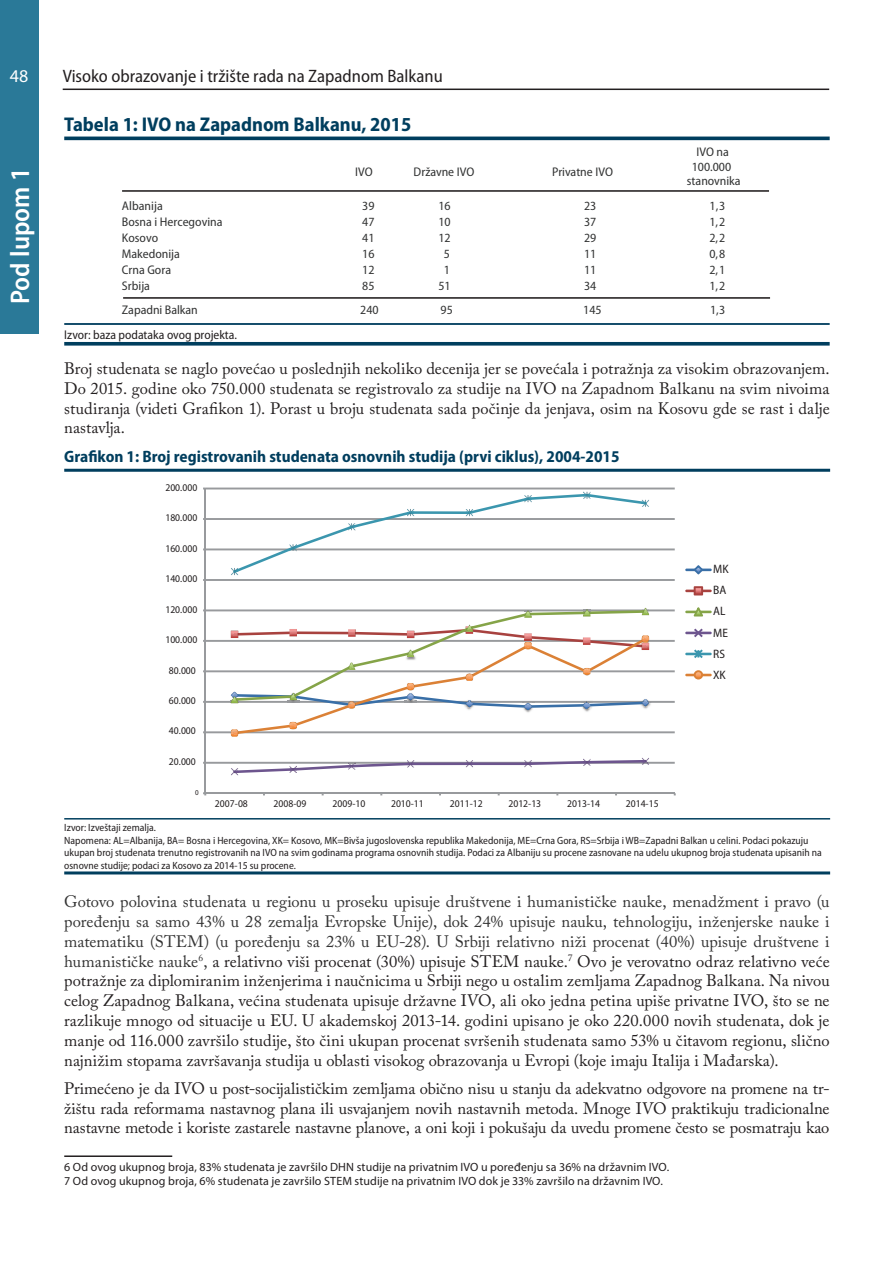
<style>
.page{position:relative;width:893px;height:1263px;background:#fff}
.page>*{position:absolute;margin:0;border:0;box-sizing:border-box;transform-origin:0 0}
.t1{font:600 semi-condensed 27px "Myriad Pro";color:#fff}
.t2{font:700 semi-condensed 19.95px "Myriad Pro";color:#003e5e}
.t3{font:semi-condensed 18px "Myriad Pro";color:#231f20}
.t4{font:18px "Myriad Pro";color:#fff}
.Običan_txt{font:16.5px/19.8px "Adobe Caslon Pro";letter-spacing:-.005em;color:#231f20;text-align:justify}
.t5{font:700 semi-condensed 16.5px "Myriad Pro";color:#003e5e}
.t6{font:semi-condensed 12.75px "Myriad Pro";color:#231f20}
.t7{font:semi-condensed 12.6px/15.1px "Myriad Pro";color:#323333;text-align:center}
.t8{font:semi-condensed 12.15px/21px "Myriad Pro";letter-spacing:.005em;color:#231f20}
.Fusnote{font:12px "Myriad Pro";letter-spacing:.01em;color:#231f20}
.t9{font:semi-condensed 10.5px/12.6px "Myriad Pro";color:#231f20}
.t10{font:semi-condensed 10.35px "Myriad Pro";color:#231f20}
.t11{font:semi-condensed 7.5px "Myriad Pro";color:#231f20}
.s1{color:#333}
</style>
<div class="page">
<div style="left:0;top:0;width:38px;height:334px;background:#2a7998"></div>
<hr style="left:63px;top:89px;width:766px;height:1px;background:#231f20">
<hr style="left:64px;top:137px;width:766px;height:3px;background:#003e5e">
<hr style="left:64px;top:323px;width:766px;height:2px;background:#003e5e">
<svg style="left:64px;top:342px;width:766px;height:4px;background:#19516e"></svg>
<hr style="left:122px;top:190px;width:647px;height:2px;background:#231f20">
<hr style="left:123px;top:297px;width:647px;height:2px;background:#231f20">
<hr style="left:64px;top:469px;width:766px;height:3px;background:#003e5e">
<hr style="left:64px;top:818px;width:766px;height:1px;background:#003e5e">
<hr style="left:64px;top:871px;width:766px;height:3px;background:#003e5e">
<hr style="left:205px;top:762px;width:470px;height:2px;background:#989a9d">
<hr style="left:205px;top:731px;width:470px;height:2px;background:#989a9d">
<hr style="left:205px;top:701px;width:470px;height:2px;background:#989a9d">
<hr style="left:205px;top:670px;width:470px;height:2px;background:#989a9d">
<hr style="left:205px;top:640px;width:470px;height:2px;background:#989a9d">
<hr style="left:205px;top:609px;width:470px;height:2px;background:#989a9d">
<hr style="left:205px;top:579px;width:470px;height:2px;background:#989a9d">
<hr style="left:205px;top:548px;width:470px;height:2px;background:#989a9d">
<hr style="left:205px;top:518px;width:470px;height:2px;background:#989a9d">
<hr style="left:205px;top:487px;width:470px;height:2px;background:#989a9d">
<hr style="left:204px;top:488px;width:2px;height:305px;background:#989a9d">
<hr style="left:205px;top:792px;width:470px;height:2px;background:#989a9d">
<svg style="left:231px;top:757px;width:418px;height:18px"></svg>
<svg style="left:231px;top:491px;width:418px;height:84px"></svg>
<svg style="left:231px;top:608px;width:420px;height:129px"></svg>
<hr style="left:685px;top:569px;width:27px;height:2px;background:#396fa7">
<svg style="left:694px;top:565px;width:9px;height:9px"></svg>
<hr style="left:685px;top:590px;width:27px;height:2px;background:#a8423f">
<svg style="left:694px;top:586px;width:9px;height:9px"></svg>
<hr style="left:685px;top:611px;width:27px;height:2px;background:#85a448">
<svg style="left:694px;top:607px;width:9px;height:9px"></svg>
<hr style="left:685px;top:632px;width:27px;height:2px;background:#6d558e">
<svg style="left:694px;top:628px;width:9px;height:9px"></svg>
<hr style="left:685px;top:653px;width:27px;height:2px;background:#3b96ae">
<svg style="left:694px;top:649px;width:9px;height:9px"></svg>
<hr style="left:685px;top:674px;width:27px;height:2px;background:#db8136">
<svg style="left:694px;top:670px;width:9px;height:9px"></svg>
<hr style="left:64px;top:1155px;width:108px;height:2px;background:#231f20">
<p class="t4" style="left:10px;top:64px;width:20px">48</p>
<p class="t3" style="left:63px;top:66px;width:382px">Visoko obrazovanje i tržište rada na Zapadnom Balkanu</p>
<p class="t2" style="left:64px;top:113px;width:349px">Tabela 1: IVO na Zapadnom Balkanu, 2015</p>
<p class="t7" style="left:355px;top:164px;width:19px">IVO</p>
<p class="t7" style="left:414px;top:164px;width:62px">Državne IVO</p>
<p class="t7" style="left:552px;top:164px;width:63px">Privatne IVO</p>
<p class="t7" style="left:692px;top:144px;width:41px">IVO na<br>100.000</p>
<p class="t7" style="left:687px;top:173px;width:55px">stanovnika</p>
<h1 class="t1" style="left:5px;top:304px;width:138px;rotate:-90deg">Pod lupom 1</h1>
<p class="t7" style="left:122px;top:198px;width:42px">Albanija</p>
<p class="t7" style="left:362px;top:198px;width:14px">39</p>
<p class="t7" style="left:438px;top:198px;width:14px">16</p>
<p class="t7" style="left:584px;top:198px;width:14px">23</p>
<p class="t7" style="left:709px;top:198px;width:17px">1,3</p>
<p class="t7" style="left:122px;top:214px;width:102px">Bosna i Hercegovina</p>
<p class="t7" style="left:362px;top:214px;width:14px">47</p>
<p class="t7" style="left:438px;top:214px;width:14px">10</p>
<p class="t7" style="left:584px;top:214px;width:14px">37</p>
<p class="t7" style="left:709px;top:214px;width:17px">1,2</p>
<p class="t7" style="left:122px;top:231px;width:38px">Kosovo</p>
<p class="t7" style="left:362px;top:231px;width:14px">41</p>
<p class="t7" style="left:438px;top:231px;width:14px">12</p>
<p class="t7" style="left:584px;top:231px;width:14px">29</p>
<p class="t7" style="left:709px;top:231px;width:17px">2,2</p>
<p class="t7" style="left:122px;top:246px;width:60px">Makedonija</p>
<p class="t7" style="left:362px;top:246px;width:14px">16</p>
<p class="t7" style="left:444px;top:246px;width:8px">5</p>
<p class="t7" style="left:584px;top:246px;width:14px">11</p>
<p class="t7" style="left:709px;top:246px;width:17px">0,8</p>
<p class="t7" style="left:122px;top:262px;width:51px">Crna Gora</p>
<p class="t7" style="left:362px;top:262px;width:14px">12</p>
<p class="t7" style="left:444px;top:262px;width:8px">1</p>
<p class="t7" style="left:584px;top:262px;width:14px">11</p>
<p class="t7" style="left:709px;top:262px;width:17px">2,1</p>
<p class="t7" style="left:122px;top:278px;width:30px">Srbija</p>
<p class="t7" style="left:362px;top:278px;width:14px">85</p>
<p class="t7" style="left:438px;top:278px;width:14px">51</p>
<p class="t7" style="left:584px;top:278px;width:14px">34</p>
<p class="t7" style="left:709px;top:278px;width:17px">1,2</p>
<p class="t7" style="left:122px;top:302px;width:77px">Zapadni Balkan</p>
<p class="t7" style="left:360px;top:302px;width:20px">240</p>
<p class="t7" style="left:441px;top:302px;width:14px">95</p>
<p class="t7" style="left:583px;top:302px;width:20px">145</p>
<p class="t7" style="left:710px;top:302px;width:17px">1,3</p>
<p class="t6" style="left:64px;top:327px;width:174px">Izvor: baza podataka ovog projekta.</p>
<p class="Običan_txt" style="left:64px;top:358px;width:767px">Broj studenata se naglo povećao u poslednjih nekoliko decenija jer se povećala i potražnja za visokim obrazovanjem.<br>Do 2015. godine oko 750.000 studenata se registrovalo za studije na IVO na Zapadnom Balkanu na svim nivoima studiranja (videti Grafikon 1). Porast u broju studenata sada počinje da jenjava, osim na Kosovu gde se rast i dalje nastavlja.</p>
<p class="t5" style="left:64px;top:447px;width:557px">Grafikon 1: Broj registrovanih studenata osnovnih studija (prvi ciklus), 2004-2015</p>
<p class="t10" style="left:165px;top:482px;width:33px">200.000</p>
<p class="t10" style="left:165px;top:512px;width:33px">180.000</p>
<p class="t10" style="left:165px;top:542px;width:33px">160.000</p>
<p class="t10" style="left:165px;top:573px;width:33px">140.000</p>
<p class="t10" style="left:165px;top:603px;width:33px">120.000</p>
<p class="t10" style="left:165px;top:634px;width:33px">100.000</p>
<p class="t10" style="left:169px;top:664px;width:28px">80.000</p>
<p class="t10" style="left:169px;top:695px;width:28px">60.000</p>
<p class="t10" style="left:169px;top:725px;width:28px">40.000</p>
<p class="t10" style="left:169px;top:756px;width:28px">20.000</p>
<p class="t11" style="left:195px;top:789px;width:5px">0</p>
<p class="t10" style="left:215px;top:798px;width:34px">2007-08</p>
<p class="t10" style="left:274px;top:798px;width:34px">2008-09</p>
<p class="t10" style="left:332px;top:798px;width:34px">2009-10</p>
<p class="t10" style="left:391px;top:798px;width:34px">2010-11</p>
<p class="t10" style="left:450px;top:798px;width:34px">2011-12</p>
<p class="t10" style="left:508px;top:798px;width:34px">2012-13</p>
<p class="t10" style="left:567px;top:798px;width:34px">2013-14</p>
<p class="t10" style="left:626px;top:798px;width:34px">2014-15</p>
<p class="t8" style="left:713px;top:559px;width:17px">MK<br>BA<br>AL<br>ME<br>RS<br>XK</p>
<p class="t9" style="left:64px;top:821px;width:759px">Izvor: Izveštaji zemalja.<br>Napomena: AL=Albanija, BA= Bosna i Hercegovina, XK= Kosovo, MK=Bivša jugoslovenska republika Makedonija, ME=Crna Gora, RS=Srbija i WB=Zapadni Balkan u celini. Podaci pokazuju ukupan broj studenata trenutno registrovanih na IVO na svim godinama programa osnovnih studija. Podaci za Albaniju su procene zasnovane na udelu ukupnog broja studenata upisanih na osnovne studije; podaci za Kosovo za 2014-15 su procene.</p>
<p class="Običan_txt" style="left:64px;top:891px;width:767px"><span class="s1">Gotovo polovina studenata u regionu u proseku upisuje društvene i humanističke nauke, menadžment i pravo (u poređenju sa samo 43% u 28 zemalja Evropske Unije), dok 24% upisuje nauku, tehnologiju, inženjerske nauke i matematiku (STEM) (u poređenju sa 23% u EU-28). U Srbiji relativno niži procenat (40%) upisuje društvene i humanističke nauke</span><sup>6</sup><span class="s1">,</span> a relativno viši procenat (30%) upisuje STEM nauke.<sup>7</sup> Ovo je verovatno odraz relativno veće potražnje za diplomiranim inženjerima i naučnicima u Srbiji nego u ostalim zemljama Zapadnog Balkana. Na nivou celog Zapadnog Balkana, većina studenata upisuje državne IVO, ali oko jedna petina upiše privatne IVO, što se ne razlikuje mnogo od situacije u EU. U akademskoj 2013-14. godini upisano je oko 220.000 novih studenata, dok je manje od 116.000 završilo studije, što čini ukupan procenat svršenih studenata samo 53% u čitavom regionu, slično najnižim stopama završavanja studija u oblasti visokog obrazovanja u Evropi (koje imaju Italija i Mađarska).</p>
<p class="Običan_txt" style="left:64px;top:1078px;width:767px">Primećeno je da IVO u post-socijalističkim zemljama obično nisu u stanju da adekvatno odgovore na promene na tr&shy;žištu rada reformama nastavnog plana ili usvajanjem novih nastavnih metoda. Mnoge IVO praktikuju tradicionalne nastavne metode i koriste zastarele nastavne planove, a oni koji i pokušaju da uvedu promene često se posmatraju kao</p>
<p class="Fusnote" style="left:64px;top:1159px;width:606px">6 Od ovog ukupnog broja, 83% studenata je završilo DHN studije na privatnim IVO u poređenju sa 36% na državnim IVO.</p>
<p class="Fusnote" style="left:64px;top:1173px;width:600px">7 Od ovog ukupnog broja, 6% studenata je završilo STEM studije na privatnim IVO dok je 33% završilo na državnim IVO.</p>
</div>
